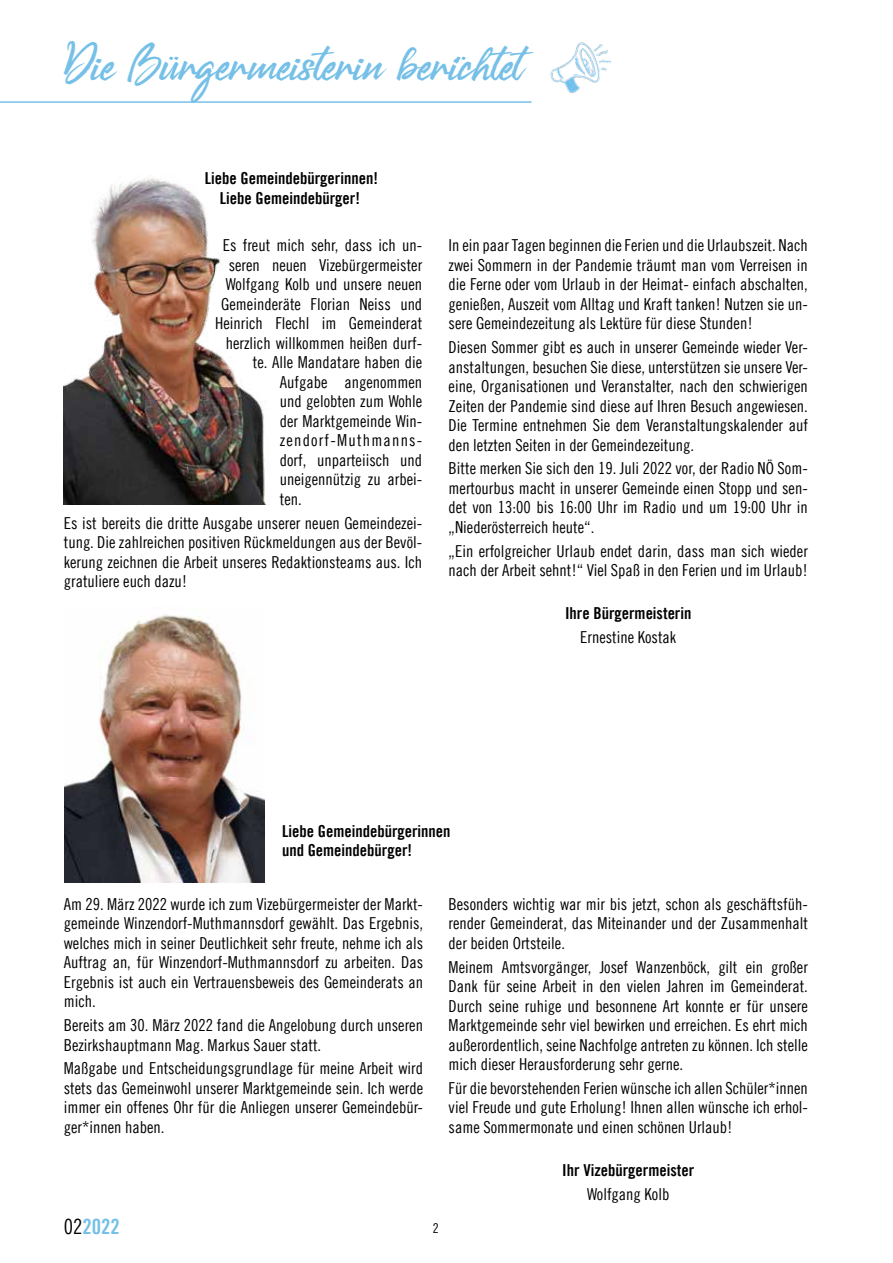
<style>
.page{position:relative;width:893px;height:1263px;background:#fff}
.page>*{position:absolute;margin:0;border:0;box-sizing:border-box;transform-origin:0 0}
.t1{font:24px "Bill Smith";color:#76c0e7}
.t2{font:21px "Trade Gothic LT Bold Cond Twenty";color:#76c0e7}
.t3{font:16.5px/19.5px "Trade Gothic LT Cond Eighteen";color:#000;text-align:justify}
.t4{font:16.5px/19.5px "Trade Gothic LT Bold Cond Twenty";color:#000;text-align:center}
.t5{font:16.5px "Trade Gothic LT Cond Eighteen";letter-spacing:.075em;color:#000}
.t6{font:13.5px "Trade Gothic LT Cond Eighteen";color:#000}
.s1{font-family:"Trade Gothic LT Cond Eighteen";color:#000}
</style>
<div class="page">
<img style="left:64px;top:177px;width:203px;height:328px">
<hr style="left:0;top:101px;width:531px;height:2px;background:#76c0e7">
<svg style="left:456px;top:57px;width:10px;height:3px"></svg>
<img style="left:508px;top:42px;width:104px;height:61px">
<svg style="left:169px;top:57px;width:9px;height:3px"></svg>
<img style="left:64px;top:614px;width:201px;height:269px">
<h1 class="t1" style="left:64px;top:57px;width:473px">Die Büurgermeisterin berichtet</h1>
<p class="t4" style="left:205px;top:168px;width:175px">Liebe Gemeindebürgerinnen!<br>Liebe Gemeindebürger!</p>
<p class="t3" style="left:223px;top:235px;width:201px">Es freut mich sehr, dass ich un-</p>
<p class="t3" style="left:229px;top:255px;width:195px">seren neuen Vizebürgermeister</p>
<p class="t3" style="left:226px;top:274px;width:198px">Wolfgang Kolb und unsere neuen</p>
<p class="t3" style="left:221px;top:294px;width:203px">Gemeinderäte Florian Neiss und</p>
<p class="t3" style="left:215px;top:313px;width:209px">Heinrich Flechl im Gemeinderat</p>
<p class="t3" style="left:226px;top:333px;width:198px">herzlich willkommen heißen durf-</p>
<p class="t3" style="left:253px;top:352px;width:171px">te. Alle Mandatare haben die</p>
<p class="t3" style="left:280px;top:372px;width:144px">Aufgabe angenommen</p>
<p class="t3" style="left:280px;top:391px;width:144px">und gelobten zum Wohle</p>
<p class="t3" style="left:280px;top:411px;width:144px">der Marktgemeinde Win-</p>
<p class="t5" style="left:280px;top:431px;width:144px">zendorf-Muthmanns-</p>
<p class="t3" style="left:280px;top:450px;width:144px">dorf, unparteiisch und</p>
<p class="t3" style="left:280px;top:469px;width:144px">uneigennützig zu arbei-</p>
<p class="t3" style="left:280px;top:489px;width:23px">ten.</p>
<p class="t3" style="left:64px;top:513px;width:360px">Es ist bereits die dritte Ausgabe unserer neuen Gemeindezei&shy;tung. Die zahlreichen positiven Rückmeldungen aus der Bevöl&shy;kerung zeichnen die Arbeit unseres Redaktionsteams aus. Ich gratuliere euch dazu!</p>
<p class="t3" style="left:449px;top:235px;width:361px">In ein paar Tagen beginnen die Ferien und die Urlaubszeit. Nach zwei Sommern in der Pandemie träumt man vom Verreisen in die Ferne oder vom Urlaub in der Heimat- einfach abschalten, genießen, Auszeit vom Alltag und Kraft tanken! Nutzen sie un&shy;sere Gemeindezeitung als Lektüre für diese Stunden!</p>
<p class="t3" style="left:449px;top:337px;width:361px">Diesen Sommer gibt es auch in unserer Gemeinde wieder Ver&shy;anstaltungen, besuchen Sie diese, unterstützen sie unsere Ver&shy;eine, Organisationen und Veranstalter, nach den schwierigen Zeiten der Pandemie sind diese auf Ihren Besuch angewiesen.<br>Die Termine entnehmen Sie dem Veranstaltungskalender auf den letzten Seiten in der Gemeindezeitung.</p>
<p class="t3" style="left:449px;top:458px;width:361px">Bitte merken Sie sich den 19. Juli 2022 vor, der Radio NÖ Som&shy;mertourbus macht in unserer Gemeinde einen Stopp und sen&shy;det von 13:00 bis 16:00 Uhr im Radio und um 19:00 Uhr in „Niederösterreich heute“.</p>
<p class="t3" style="left:449px;top:541px;width:361px">„Ein erfolgreicher Urlaub endet darin, dass man sich wieder nach der Arbeit sehnt!“ Viel Spaß in den Ferien und im Urlaub!</p>
<p class="t4" style="left:565px;top:604px;width:128px">Ihre Bürgermeisterin</p>
<p class="t3" style="left:580px;top:627px;width:98px">Ernestine Kostak</p>
<p class="t4" style="left:282px;top:821px;width:170px;text-align:left">Liebe Gemeindebürgerinnen und Gemeindebürger!</p>
<p class="t3" style="left:64px;top:894px;width:361px">Am 29. März 2022 wurde ich zum Vizebürgermeister der Markt&shy;gemeinde Winzendorf-Muthmannsdorf gewählt. Das Ergebnis, welches mich in seiner Deutlichkeit sehr freute, nehme ich als Auftrag an, für Winzendorf-Muthmannsdorf zu arbeiten. Das Ergebnis ist auch ein Vertrauensbeweis des Gemeinderats an mich.</p>
<p class="t3" style="left:64px;top:1015px;width:361px">Bereits am 30. März 2022 fand die Angelobung durch unseren<br>Bezirkshauptmann Mag. Markus Sauer statt.</p>
<p class="t3" style="left:64px;top:1058px;width:361px">Maßgabe und Entscheidungsgrundlage für meine Arbeit wird stets das Gemeinwohl unserer Marktgemeinde sein. Ich werde immer ein offenes Ohr für die Anliegen unserer Gemeindebür&shy;ger*innen haben.</p>
<p class="t2" style="left:64px;top:1213px;width:57px"><span class="s1">02</span>2022</p>
<p class="t6" style="left:433px;top:1220px;width:7px">2</p>
<p class="t3" style="left:449px;top:894px;width:361px">Besonders wichtig war mir bis jetzt, schon als geschäftsfüh&shy;render Gemeinderat, das Miteinander und der Zusammenhalt der beiden Ortsteile.</p>
<p class="t3" style="left:449px;top:957px;width:361px">Meinem Amtsvorgänger, Josef Wanzenböck, gilt ein großer Dank für seine Arbeit in den vielen Jahren im Gemeinderat.<br>Durch seine ruhige und besonnene Art konnte er für unsere Marktgemeinde sehr viel bewirken und erreichen. Es ehrt mich außerordentlich, seine Nachfolge antreten zu können. Ich stelle mich dieser Herausforderung sehr gerne.</p>
<p class="t3" style="left:449px;top:1078px;width:361px">Für die bevorstehenden Ferien wünsche ich allen Schüler*innen viel Freude und gute Erholung! Ihnen allen wünsche ich erhol&shy;same Sommermonate und einen schönen Urlaub!</p>
<p class="t4" style="left:562px;top:1160px;width:133px">Ihr Vizebürgermeister</p>
<p class="t3" style="left:587px;top:1184px;width:84px">Wolfgang Kolb</p>
</div>
